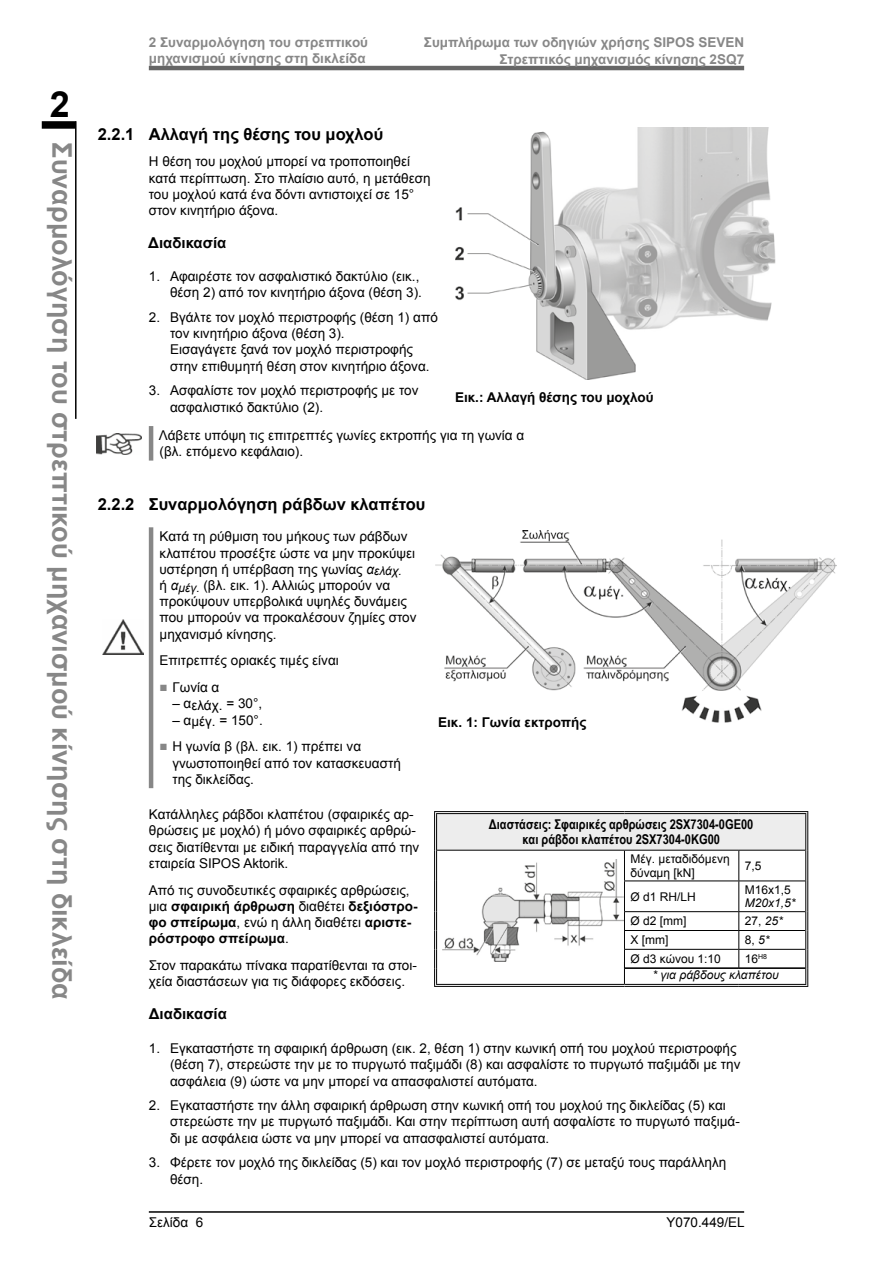
<style>
.page{position:relative;width:893px;height:1263px;background:#fff}
.page>*{position:absolute;margin:0;border:0;box-sizing:border-box;transform-origin:0 0}
.t1{font:700 36px "Arial";color:#000}
.t2{font:700 27px "Arial";color:#878787}
.t3{font:700 16.5px "Arial";color:#000}
.t4{font:700 15px "Arial";color:#000}
.t5{font:13.5px/16.2px "Arial";color:#000}
.t6{font:700 13.5px/16.5px "Arial";color:#878787;text-align:right}
.t7{font:700 13.5px/15px "Arial Narrow";color:#000;text-align:center}
.t8{font:700 13.5px "Arial";color:#000}
.t9{font:12px/13.5px "Arial";color:#000}
.t10{font:italic 12px/15.9px "Arial";color:#000}
.s1{font-style:italic}
.s2{color:#878787}
.s3{font-weight:700}
.s4{font-style:normal}
</style>
<div class="page">
<hr style="left:149px;top:66px;width:595px;height:4px;background:#666">
<hr style="left:149px;top:1211px;width:595px;height:2px;background:#000">
<div style="left:42px;top:121px;width:34px;height:8px;background:#000"></div>
<hr style="left:75px;top:121px;width:2px;height:298px;background:#000">
<hr style="left:149px;top:426px;width:4px;height:35px;background:#878787">
<img style="left:455px;top:128px;width:321px;height:251px">
<img style="left:97px;top:433px;width:44px;height:22px">
<hr style="left:149px;top:527px;width:4px;height:261px;background:#878787">
<img style="left:102px;top:619px;width:41px;height:36px">
<img style="left:435px;top:531px;width:402px;height:191px">
<div style="left:436px;top:812px;width:371px;height:38px;background:#ededed"></div>
<hr style="left:434px;top:811px;width:190px;height:3px;background:#fff">
<hr style="left:624px;top:811px;width:115px;height:3px;background:#fff">
<hr style="left:739px;top:811px;width:69px;height:3px;background:#fff">
<hr style="left:805px;top:814px;width:3px;height:36px;background:#fff">
<hr style="left:434px;top:850px;width:1px;height:31px;background:#000">
<hr style="left:436px;top:850px;width:1px;height:31px;background:#000">
<hr style="left:805px;top:850px;width:1px;height:31px;background:#000">
<hr style="left:807px;top:850px;width:1px;height:31px;background:#000">
<hr style="left:434px;top:881px;width:1px;height:31px;background:#000">
<hr style="left:436px;top:881px;width:1px;height:31px;background:#000">
<hr style="left:805px;top:881px;width:1px;height:31px;background:#000">
<hr style="left:807px;top:881px;width:1px;height:31px;background:#000">
<svg style="left:434px;top:912px;width:3px;height:74px"></svg>
<hr style="left:624px;top:984px;width:115px;height:1px;background:#000">
<hr style="left:624px;top:986px;width:115px;height:1px;background:#000">
<hr style="left:739px;top:984px;width:67px;height:1px;background:#000">
<hr style="left:739px;top:986px;width:69px;height:1px;background:#000">
<hr style="left:434px;top:811px;width:190px;height:1px;background:#000">
<hr style="left:436px;top:813px;width:188px;height:1px;background:#000">
<hr style="left:434px;top:812px;width:1px;height:38px;background:#000">
<hr style="left:436px;top:814px;width:1px;height:36px;background:#000">
<hr style="left:624px;top:811px;width:115px;height:1px;background:#000">
<hr style="left:624px;top:813px;width:115px;height:1px;background:#000">
<hr style="left:739px;top:811px;width:69px;height:1px;background:#000">
<hr style="left:739px;top:813px;width:67px;height:1px;background:#000">
<hr style="left:805px;top:814px;width:1px;height:36px;background:#000">
<hr style="left:807px;top:812px;width:1px;height:38px;background:#000">
<svg style="left:805px;top:912px;width:3px;height:74px"></svg>
<hr style="left:436px;top:984px;width:188px;height:1px;background:#000">
<hr style="left:434px;top:986px;width:190px;height:1px;background:#000">
<hr style="left:437px;top:850px;width:187px;height:1px;background:#000">
<hr style="left:624px;top:850px;width:115px;height:1px;background:#000">
<hr style="left:624px;top:850px;width:1px;height:30px;background:#000">
<hr style="left:739px;top:850px;width:66px;height:1px;background:#000">
<hr style="left:738px;top:850px;width:1px;height:30px;background:#000">
<hr style="left:624px;top:880px;width:115px;height:1px;background:#000">
<hr style="left:624px;top:881px;width:1px;height:30px;background:#000">
<hr style="left:739px;top:880px;width:66px;height:1px;background:#000">
<hr style="left:738px;top:881px;width:1px;height:30px;background:#000">
<hr style="left:624px;top:911px;width:115px;height:1px;background:#000">
<hr style="left:739px;top:911px;width:66px;height:1px;background:#000">
<hr style="left:624px;top:930px;width:115px;height:1px;background:#000">
<hr style="left:739px;top:930px;width:66px;height:1px;background:#000">
<hr style="left:624px;top:949px;width:115px;height:1px;background:#000">
<hr style="left:739px;top:949px;width:66px;height:1px;background:#000">
<svg style="left:738px;top:912px;width:1px;height:56px"></svg>
<svg style="left:624px;top:912px;width:1px;height:72px"></svg>
<hr style="left:625px;top:968px;width:114px;height:1px;background:#000">
<hr style="left:739px;top:968px;width:66px;height:1px;background:#000">
<img style="left:442px;top:859px;width:181px;height:102px">
<h1 class="t1" style="left:50px;top:80px;width:22px">2</h1>
<h2 class="t2" style="left:80px;top:142px;width:859px;rotate:90deg">Συναρμολόγηση του στρεπτικού μηχανισμού κίνησης στη δικλείδα</h2>
<p class="t6" style="left:149px;top:35px;width:221px;text-align:left">2 Συναρμολόγηση του στρεπτικού μηχανισμού κίνησης στη δικλείδα</p>
<p class="t6" style="left:424px;top:35px;width:322px">Συμπλήρωμα των οδηγιών χρήσης SIPOS SEVEN<br>Στρεπτικός μηχανισμός κίνησης 2SQ7</p>
<p class="t3" style="left:98px;top:123px;width:287px">2.2.1 Αλλαγή της θέσης του μοχλού</p>
<p class="t5" style="left:149px;top:154px;width:283px">Η θέση του μοχλού μπορεί να τροποποιηθεί κατά περίπτωση. Στο πλαίσιο αυτό, η μετάθεση του μοχλού κατά ένα δόντι αντιστοιχεί σε 15° στον κινητήριο άξονα.</p>
<p class="t4" style="left:148px;top:233px;width:80px">Διαδικασία</p>
<p class="t5" style="left:149px;top:268px;width:275px;text-align:right">1. Αφαιρέστε τον ασφαλιστικό δακτύλιο (εικ., θέση 2) από τον κινητήριο άξονα (θέση 3).</p>
<p class="t5" style="left:170px;top:309px;width:269px;text-indent:-21px">2. Βγάλτε τον μοχλό περιστροφής (θέση 1) από τον κινητήριο άξονα (θέση 3).<br>Εισαγάγετε ξανά τον μοχλό περιστροφής στην επιθυμητή θέση στον κινητήριο άξονα.</p>
<p class="t5" style="left:170px;top:383px;width:250px;text-indent:-21px">3. Ασφαλίστε τον μοχλό περιστροφής με τον ασφαλιστικό δακτύλιο (2).</p>
<p class="t5" style="left:159px;top:427px;width:367px">Λάβετε υπόψη τις επιτρεπτές γωνίες εκτροπής για τη γωνία α (βλ. επόμενο κεφάλαιο).</p>
<p class="t8" style="left:455px;top:388px;width:200px">Εικ.: Αλλαγή θέσης του μοχλού</p>
<p class="t3" style="left:98px;top:493px;width:329px">2.2.2 Συναρμολόγηση ράβδων κλαπέτου</p>
<p class="t5" style="left:160px;top:529px;width:258px">Κατά τη ρύθμιση του μήκους των ράβδων κλαπέτου προσέξτε ώστε να μην προκύψει υστέρηση ή υπέρβαση της γωνίας <span class="s1">α</span><sub>ελάχ.<br></sub>ή <span class="s1">α</span><sub>μέγ.</sub> (βλ. εικ. 1). Αλλιώς μπορούν να προκύψουν υπερβολικά υψηλές δυνάμεις που μπορούν να προκαλέσουν ζημίες στον μηχανισμό κίνησης.</p>
<p class="t5" style="left:160px;top:653px;width:181px">Επιτρεπτές οριακές τιμές είναι</p>
<p class="t5" style="left:160px;top:679px;width:61px"><span class="s2">■</span> Γωνία α</p>
<p class="t5" style="left:172px;top:696px;width:91px">– αελάχ. = 30°,</p>
<p class="t5" style="left:172px;top:712px;width:92px">– αμέγ. = 150°.</p>
<p class="t5" style="left:172px;top:739px;width:230px;text-indent:-13px"><span class="s2">■</span> Η γωνία β (βλ. εικ. 1) πρέπει να γνωστοποιηθεί από τον κατασκευαστή της δικλείδας.</p>
<p class="t5" style="left:149px;top:806px;width:272px">Κατάλληλες ράβδοι κλαπέτου (σφαιρικές αρ&shy;θρώσεις με μοχλό) ή μόνο σφαιρικές αρθρώ&shy;σεις διατίθενται με ειδική παραγγελία από την εταιρεία SIPOS Aktorik.</p>
<p class="t5" style="left:149px;top:882px;width:270px">Από τις συνοδευτικές σφαιρικές αρθρώσεις, μια <span class="s3">σφαιρική άρθρωση</span> διαθέτει <span class="s3">δεξιόστρο&shy;φο σπείρωμα</span>, ενώ η άλλη διαθέτει <span class="s3">αριστε&shy;ρόστροφο σπείρωμα</span>.</p>
<p class="t5" style="left:149px;top:957px;width:269px">Στον παρακάτω πίνακα παρατίθενται τα στοι&shy;χεία διαστάσεων για τις διάφορες εκδόσεις.</p>
<p class="t4" style="left:149px;top:1004px;width:80px">Διαδικασία</p>
<p class="t8" style="left:438px;top:713px;width:150px">Εικ. 1: Γωνία εκτροπής</p>
<p class="t7" style="left:489px;top:816px;width:266px">Διαστάσεις: Σφαιρικές αρθρώσεις 2SX7304-0GE00 και ράβδοι κλαπέτου 2SX7304-0KG00</p>
<p class="t9" style="left:630px;top:852px;width:101px">Μέγ. μεταδιδόμενη δύναμη [kN]</p>
<p class="t9" style="left:745px;top:859px;width:18px">7,5</p>
<p class="t9" style="left:630px;top:890px;width:67px">Ø d1 RH/LH</p>
<p class="t9" style="left:745px;top:883px;width:48px">M16x1,5</p>
<p class="t10" style="left:745px;top:895px;width:52px">M20x1,5*</p>
<p class="t9" style="left:630px;top:915px;width:58px">Ø d2 [mm]</p>
<p class="t9" style="left:745px;top:915px;width:40px">27, <span class="s1">25*</span></p>
<p class="t9" style="left:630px;top:933px;width:40px">X [mm]</p>
<p class="t9" style="left:745px;top:933px;width:26px">8, <span class="s1">5*</span></p>
<p class="t9" style="left:630px;top:952px;width:92px">Ø d3 κώνου 1:10</p>
<p class="t10" style="left:653px;top:951px;width:128px;text-indent:92px"><span class="s4">16</span><sup>H8<br></sup>* για ράβδους κλαπέτου</p>
<p class="t5" style="left:170px;top:1040px;width:572px;text-indent:-21px">1. Εγκαταστήστε τη σφαιρική άρθρωση (εικ. 2, θέση 1) στην κωνική οπή του μοχλού περιστροφής (θέση 7), στερεώστε την με το πυργωτό παξιμάδι (8) και ασφαλίστε το πυργωτό παξιμάδι με την ασφάλεια (9) ώστε να μην μπορεί να απασφαλιστεί αυτόματα.</p>
<p class="t5" style="left:170px;top:1097px;width:571px;text-indent:-21px">2. Εγκαταστήστε την άλλη σφαιρική άρθρωση στην κωνική οπή του μοχλού της δικλείδας (5) και στερεώστε την με πυργωτό παξιμάδι. Και στην περίπτωση αυτή ασφαλίστε το πυργωτό παξιμά&shy;δι με ασφάλεια ώστε να μην μπορεί να απασφαλιστεί αυτόματα.</p>
<p class="t5" style="left:170px;top:1154px;width:558px;text-indent:-21px">3. Φέρετε τον μοχλό της δικλείδας (5) και τον μοχλό περιστροφής (7) σε μεταξύ τους παράλληλη θέση.</p>
<p class="t5" style="left:149px;top:1214px;width:56px">Σελίδα 6</p>
<p class="t5" style="left:667px;top:1214px;width:80px">Y070.449/EL</p>
</div>
